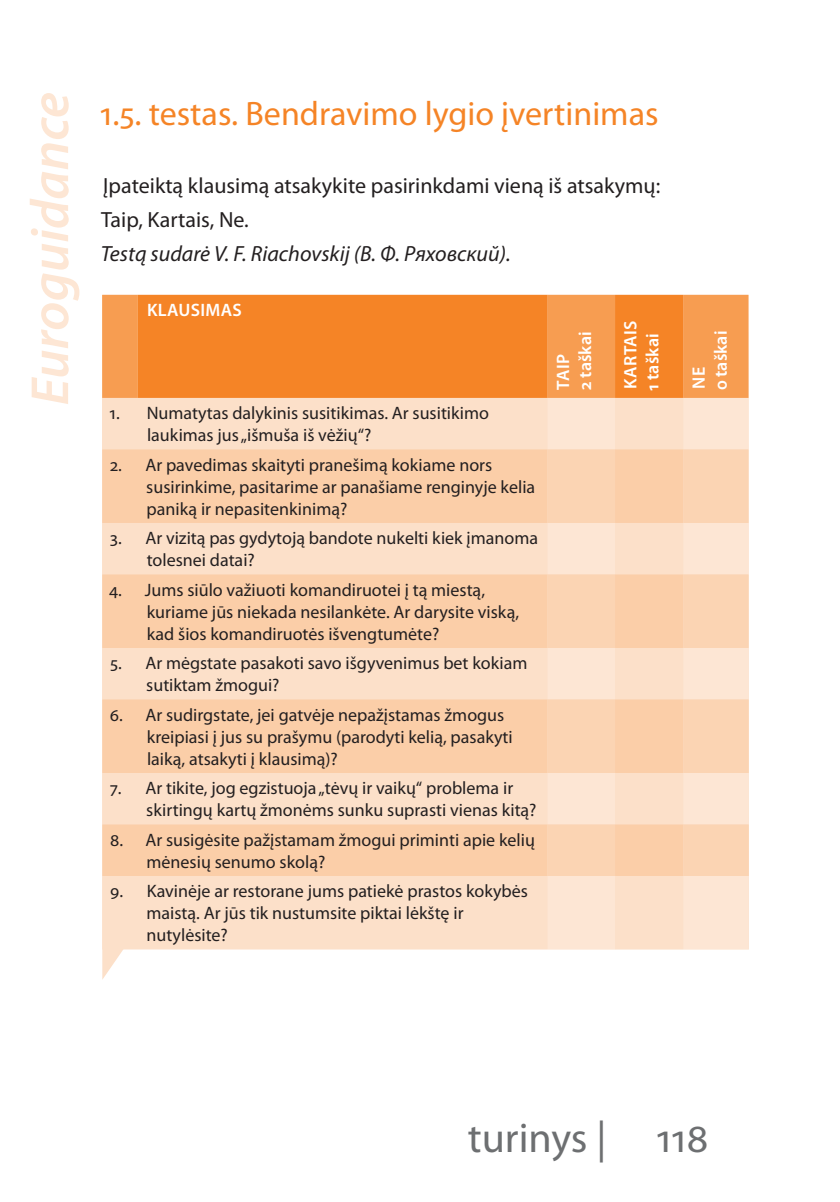
<style>
.page{position:relative;width:840px;height:1202px;background:#fff}
.page>*{position:absolute;margin:0;border:0;box-sizing:border-box;transform-origin:0 0}
.t1{font:italic 600 54px "Myriad Pro";color:#fde6d4}
.t2{font:42px "Myriad Pro";color:#6d6f71}
.t3{font:34px "Myriad Pro";color:#f58426}
.t4{font:22px/34px "Myriad Pro";color:#231f20}
.t5{font:italic 22px "Myriad Pro";color:#231f20}
.t6{font:18px/22px "Myriad Pro";color:#231f20}
.t7{font:600 18px/22px "Myriad Pro";color:#fff}
</style>
<div class="page">
<div style="left:102px;top:295px;width:646px;height:103px;background:#f79d51"></div>
<svg style="left:138px;top:295px;width:545px;height:103px;background:#f5872b"></svg>
<div style="left:102px;top:398px;width:445px;height:551px;background:#fce0c9"></div>
<svg style="left:547px;top:398px;width:201px;height:551px;background:#fce3d0"></svg>
<svg style="left:102px;top:449px;width:445px;height:427px;background:#fbd4b3"></svg>
<svg style="left:547px;top:449px;width:201px;height:427px;background:#fbd8bb"></svg>
<h1 class="t1" style="left:16px;top:405px;width:315px;rotate:-90deg">Euroguidance</h1>
<h3 class="t3" style="left:100px;top:92px;width:559px">1.5. testas. Bendravimo lygio įvertinimas</h3>
<p class="t4" style="left:101px;top:168px;width:560px">Įpateiktą klausimą atsakykite pasirinkdami vieną iš atsakymų:<br>Taip, Kartais, Ne.</p>
<p class="t5" style="left:101px;top:240px;width:411px">Testą sudarė V. F. Riachovskij (В. Ф. Ряховский).</p>
<p class="t7" style="left:147px;top:299px;width:23px">KLAUSIMAS</p>
<p class="t6" style="left:147px;top:402px;width:343px;text-indent:-37px">1. Numatytas dalykinis susitikimas. Ar susitikimo laukimas jus „išmuša iš vėžių“?</p>
<p class="t6" style="left:146px;top:454px;width:390px;text-indent:-36px">2. Ar pavedimas skaityti pranešimą kokiame nors susirinkime, pasitarime ar panašiame renginyje kelia paniką ir nepasitenkinimą?</p>
<p class="t6" style="left:147px;top:527px;width:392px;text-indent:-36px">3. Ar vizitą pas gydytoją bandote nukelti kiek įmanoma tolesnei datai?</p>
<p class="t6" style="left:147px;top:579px;width:373px;text-indent:-38px">4. Jums siūlo važiuoti komandiruotei į tą miestą, kuriame jūs niekada nesilankėte. Ar darysite viską, kad šios komandiruotės išvengtumėte?</p>
<p class="t6" style="left:146px;top:652px;width:382px;text-indent:-36px">5. Ar mėgstate pasakoti savo išgyvenimus bet kokiam sutiktam žmogui?</p>
<p class="t6" style="left:147px;top:704px;width:367px;text-indent:-37px">6. Ar sudirgstate, jei gatvėje nepažįstamas žmogus kreipiasi į jus su prašymu (parodyti kelią, pasakyti laiką, atsakyti į klausimą)?</p>
<p class="t6" style="left:146px;top:777px;width:391px;text-indent:-36px">7. Ar tikite, jog egzistuoja „tėvų ir vaikų“ problema ir skirtingų kartų žmonėms sunku suprasti vienas kitą?</p>
<p class="t6" style="left:146px;top:829px;width:390px;text-indent:-36px">8. Ar susigėsite pažįstamam žmogui priminti apie kelių mėnesių senumo skolą?</p>
<p class="t6" style="left:146px;top:880px;width:383px;text-indent:-36px">9. Kavinėje ar restorane jums patiekė prastos kokybės maistą. Ar jūs tik nustumsite piktai lėkštę ir nutylėsite?</p>
<p class="t7" style="left:551px;top:390px;width:60px;rotate:-90deg">TAIP<br>2 TAŠKAI</p>
<p class="t7" style="left:618px;top:391px;width:71px;rotate:-90deg">KARTAIS<br>1 TAŠKAI</p>
<p class="t7" style="left:687px;top:390px;width:61px;rotate:-90deg">NE<br>0 TAŠKAI</p>
<h2 class="t2" style="left:467px;top:1112px;width:242px">turinys | 118</h2>
</div>
